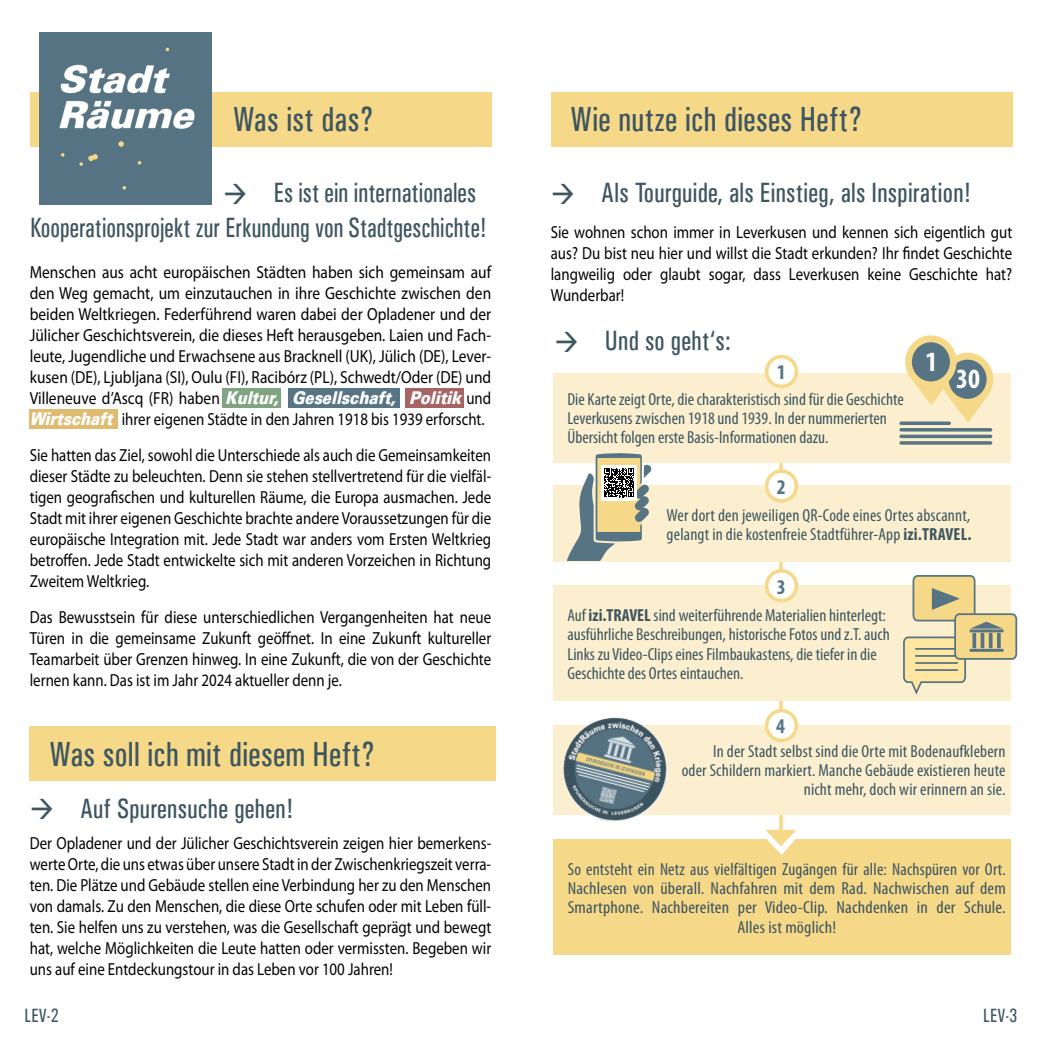
<style>
.page{position:relative;width:1042px;height:1042px;background:#fff}
.page>*{position:absolute;margin:0;border:0;box-sizing:border-box;transform-origin:0 0}
.t1{font:35px "Univers Condensed";letter-spacing:.01em;color:#3e5660;scale:.9 1}
.t2{font:28px "Univers Condensed";color:#3e5660;scale:.9 1}
.t3{font:28px/35px "Univers Condensed";color:#3e5660;scale:.87 1}
.t4{font:700 condensed 28px "Myriad Pro";color:#fff}
.t5{font:700 condensed 21px "Myriad Pro";color:#567483}
.t6{font:19.25px "Univers Condensed";letter-spacing:.01em;color:#3e5660;scale:.9 1}
.t7{font:17.5px/21px "Myriad Pro";color:#000;text-align:justify;scale:.85 1}
.t8{font:condensed 17.5px/19.2px "Myriad Pro";letter-spacing:.005em;color:#3e5660}
.t9{font:17.5px/21px "Myriad Pro";color:#000;text-align:justify;scale:.88 1}
.s1{font-family:"Univers";font-weight:900;font-style:italic;color:#fff}
.s2{font-weight:700}
</style>
<div class="page">
<div style="left:288px;top:388px;width:111px;height:20px;background:#567483"></div>
<div style="left:405px;top:388px;width:59px;height:20px;background:#a66465"></div>
<div style="left:30px;top:409px;width:88px;height:19px;background:#debb70"></div>
<div style="left:222px;top:388px;width:59px;height:20px;background:#80a382"></div>
<div style="left:553px;top:839px;width:458px;height:116px;background:#f6d889"></div>
<svg style="left:779px;top:462px;width:4px;height:368px"></svg>
<svg style="left:766px;top:830px;width:30px;height:25px"></svg>
<div style="left:30px;top:92px;width:461px;height:55px;background:#f6d889"></div>
<div style="left:551px;top:92px;width:461px;height:55px;background:#f6d889"></div>
<div style="left:30px;top:726px;width:466px;height:55px;background:#f6d889"></div>
<img style="left:40px;top:32px;width:172px;height:172px">
<div style="left:552px;top:373px;width:458px;height:89px;background:#fbefd0"></div>
<div style="left:552px;top:485px;width:458px;height:77px;background:#fbefd0"></div>
<div style="left:552px;top:585px;width:458px;height:116px;background:#fbefd0"></div>
<div style="left:552px;top:725px;width:458px;height:89px;background:#fbefd0"></div>
<img style="left:563px;top:717px;width:104px;height:104px">
<svg style="left:905px;top:335px;width:88px;height:88px"></svg>
<hr style="left:901px;top:428px;width:89px;height:3px;background:#567483">
<svg style="left:901px;top:421px;width:48px;height:4px"></svg>
<hr style="left:901px;top:435px;width:89px;height:3px;background:#567483">
<svg style="left:901px;top:441px;width:89px;height:4px"></svg>
<div style="left:766px;top:357px;width:30px;height:29px;background:#fff;border-radius:50%"></div>
<div style="left:765px;top:355px;width:33px;height:33px;border:4px solid #f6d889;border-radius:50%"></div>
<div style="left:766px;top:471px;width:30px;height:30px;background:#fff;border-radius:50%"></div>
<div style="left:765px;top:469px;width:33px;height:34px;border:4px solid #f6d889;border-radius:50%"></div>
<div style="left:766px;top:571px;width:30px;height:29px;background:#fff;border-radius:50%"></div>
<div style="left:765px;top:569px;width:33px;height:33px;border:4px solid #f6d889;border-radius:50%"></div>
<div style="left:766px;top:710px;width:30px;height:30px;background:#fff;border-radius:50%"></div>
<div style="left:765px;top:709px;width:33px;height:33px;border:4px solid #f6d889;border-radius:50%"></div>
<svg style="left:903px;top:575px;width:115px;height:122px"></svg>
<hr style="left:969px;top:629px;width:34px;height:3px;background:#567483">
<hr style="left:969px;top:649px;width:34px;height:3px;background:#567483">
<svg style="left:972px;top:633px;width:4px;height:15px"></svg>
<svg style="left:980px;top:633px;width:4px;height:15px"></svg>
<hr style="left:989px;top:633px;width:3px;height:15px;background:#567483">
<hr style="left:997px;top:633px;width:3px;height:15px;background:#567483">
<svg style="left:567px;top:453px;width:85px;height:108px"></svg>
<h1 class="t1" style="left:233px;top:99px;width:157px">Was ist das?</h1>
<h1 class="t1" style="left:570px;top:99px;width:325px">Wie nutze ich dieses Heft?</h1>
<h2 class="t3" style="left:30px;top:175px;width:527px;text-indent:193px">→ Es ist ein internationales<br>Kooperationsprojekt zur Erkundung von Stadtgeschichte!</h2>
<p class="t9" style="left:30px;top:261px;width:526px">Menschen aus acht europäischen Städten haben sich gemeinsam auf den Weg gemacht, um einzutauchen in ihre Geschichte zwischen den beiden Weltkriegen. Federführend waren dabei der Opladener und der Jülicher Geschichtsverein, die dieses Heft herausgeben. Laien und Fach&shy;leute, Jugendliche und Erwachsene aus Bracknell (UK), Jülich (DE), Lever&shy;kusen (DE), Ljubljana (SI), Oulu (FI), Racibórz (PL), Schwedt/Oder (DE) und Villeneuve d’Ascq (FR) haben <span class="s1">Kultur, Gesellschaft, Politik</span> und <span class="s1">Wirtschaft</span> ihrer eigenen Städte in den Jahren 1918 bis 1939 erforscht.</p>
<p class="t7" style="left:30px;top:444px;width:544px">Sie hatten das Ziel, sowohl die Unterschiede als auch die Gemeinsamkeiten dieser Städte zu beleuchten. Denn sie stehen stellvertretend für die vielfäl&shy;tigen geografischen und kulturellen Räume, die Europa ausmachen. Jede Stadt mit ihrer eigenen Geschichte brachte andere Voraussetzungen für die europäische Integration mit. Jede Stadt war anders vom Ersten Weltkrieg betroffen. Jede Stadt entwickelte sich mit anderen Vorzeichen in Richtung Zweitem Weltkrieg.</p>
<p class="t7" style="left:30px;top:606px;width:544px">Das Bewusstsein für diese unterschiedlichen Vergangenheiten hat neue Türen in die gemeinsame Zukunft geöffnet. In eine Zukunft kultureller Teamarbeit über Grenzen hinweg. In eine Zukunft, die von der Geschichte lernen kann. Das ist im Jahr 2024 aktueller denn je.</p>
<h1 class="t1" style="left:50px;top:733px;width:362px">Was soll ich mit diesem Heft?</h1>
<h2 class="t2" style="left:30px;top:791px;width:294px">→ Auf Spurensuche gehen!</h2>
<p class="t7" style="left:30px;top:832px;width:544px">Der Opladener und der Jülicher Geschichtsverein zeigen hier bemerkens&shy;werte Orte, die uns etwas über unsere Stadt in der Zwischenkriegszeit verra&shy;ten. Die Plätze und Gebäude stellen eine Verbindung her zu den Menschen von damals. Zu den Menschen, die diese Orte schufen oder mit Leben füll&shy;ten. Sie helfen uns zu verstehen, was die Gesellschaft geprägt und bewegt hat, welche Möglichkeiten die Leute hatten oder vermissten. Begeben wir uns auf eine Entdeckungstour in das Leben vor 100 Jahren!</p>
<h2 class="t2" style="left:551px;top:176px;width:469px">→ Als Tourguide, als Einstieg, als Inspiration!</h2>
<p class="t7" style="left:551px;top:221px;width:544px">Sie wohnen schon immer in Leverkusen und kennen sich eigentlich gut aus? Du bist neu hier und willst die Stadt erkunden? Ihr findet Geschichte langweilig oder glaubt sogar, dass Leverkusen keine Geschichte hat?<br>Wunderbar!</p>
<h2 class="t2" style="left:554px;top:324px;width:197px">→ Und so geht‘s:</h2>
<p class="t5" style="left:777px;top:359px;width:10px">1</p>
<p class="t8" style="left:567px;top:389px;width:338px">Die Karte zeigt Orte, die charakteristisch sind für die Geschichte<br>Leverkusens zwischen 1918 und 1939. In der nummerierten<br>Übersicht folgen erste Basis-Informationen dazu.</p>
<p class="t5" style="left:777px;top:474px;width:10px">2</p>
<h2 class="t4" style="left:925px;top:344px;width:13px">1</h2>
<h2 class="t4" style="left:956px;top:361px;width:25px">30</h2>
<p class="t8" style="left:666px;top:505px;width:306px">Wer dort den jeweiligen QR-Code eines Ortes abscannt, gelangt in die kostenfreie Stadtführer-App <span class="s2">izi.TRAVEL.</span></p>
<p class="t5" style="left:777px;top:573px;width:10px">3</p>
<p class="t8" style="left:567px;top:605px;width:324px">Auf <span class="s2">izi.TRAVEL</span> sind weiterführende Materialien hinterlegt: ausführliche Beschreibungen, historische Fotos und z.T. auch Links zu Video-Clips eines Filmbaukastens, die tiefer in die Geschichte des Ortes eintauchen.</p>
<p class="t5" style="left:776px;top:713px;width:10px">4</p>
<p class="t8" style="left:682px;top:741px;width:325px;text-align:right">In der Stadt selbst sind die Orte mit Bodenaufklebern<br>oder Schildern markiert. Manche Gebäude existieren heute nicht mehr, doch wir erinnern an sie.</p>
<p class="t8" style="left:568px;top:859px;width:440px;text-align:center">So entsteht ein Netz aus vielfältigen Zugängen für alle: Nachspüren vor Ort.<br>Nachlesen von überall. Nachfahren mit dem Rad. Nachwischen auf dem Smartphone. Nachbereiten per Video-Clip. Nachdenken in der Schule.<br>Alles ist möglich!</p>
<p class="t6" style="left:24px;top:1004px;width:40px">LEV-2</p>
<p class="t6" style="left:983px;top:1004px;width:40px">LEV-3</p>
</div>
